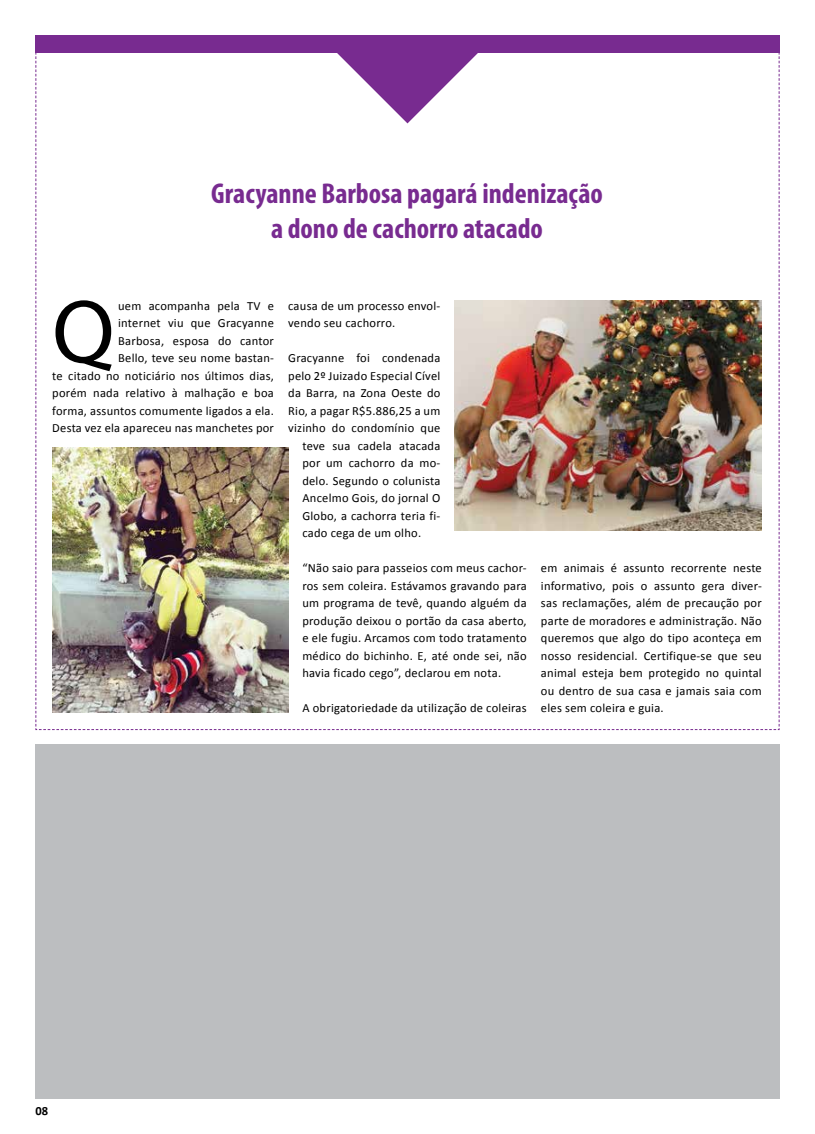
<style>
.page{position:relative;width:815px;height:1134px;background:#fff}
.page>*{position:absolute;margin:0;border:0;box-sizing:border-box;transform-origin:0 0}
.t1{font:90.38px "Myriad Pro";color:#000}
.t2{font:700 condensed 28.75px/34.5px "Myriad Pro";color:#782b90;text-align:center}
.t3{font:12.5px/17.5px "Calibri";letter-spacing:.02em;color:#000;text-align:justify}
.t4{font:700 12.5px "Calibri";color:#000}
</style>
<div class="page">
<div style="left:35px;top:744px;width:745px;height:354px;background:#bcbec0"></div>
<img style="left:35px;top:35px;width:745px;height:695px">
<h2 class="t2" style="left:211px;top:176px;width:393px">Gracyanne Barbosa pagará indenização a dono de cachorro atacado</h2>
<h1 class="t1" style="left:52px;top:276px;width:64px">Q</h1>
<p class="t3" style="left:52px;top:297px;width:223px;text-align:right">uem acompanha pela TV e<br>internet viu que Gracyanne<br>Barbosa, esposa do cantor<br>Bello, teve seu nome bastan-<br>te citado no noticiário nos últimos dias, porém nada relativo à malhação e boa forma, assuntos comumente ligados a ela.<br>Desta vez ela apareceu nas manchetes por</p>
<p class="t3" style="left:288px;top:297px;width:154px">causa de um processo envol&shy;vendo seu cachorro.</p>
<p class="t3" style="left:288px;top:349px;width:154px">Gracyanne foi condenada</p>
<p class="t3" style="left:288px;top:367px;width:154px">pelo 2º Juizado Especial Cível</p>
<p class="t3" style="left:288px;top:384px;width:154px">da Barra, na Zona Oeste do</p>
<p class="t3" style="left:288px;top:402px;width:154px">Rio, a pagar R$5.886,25 a um</p>
<p class="t3" style="left:288px;top:419px;width:154px">vizinho do condomínio que</p>
<p class="t3" style="left:302px;top:437px;width:140px">teve sua cadela atacada</p>
<p class="t3" style="left:302px;top:454px;width:140px">por um cachorro da mo-</p>
<p class="t3" style="left:302px;top:472px;width:140px">delo. Segundo o colunista</p>
<p class="t3" style="left:302px;top:489px;width:140px">Ancelmo Gois, do jornal O</p>
<p class="t3" style="left:302px;top:507px;width:140px">Globo, a cachorra teria fi-</p>
<p class="t3" style="left:302px;top:524px;width:120px">cado cega de um olho.</p>
<p class="t3" style="left:302px;top:559px;width:226px">“Não saio para passeios com meus cachor&shy;ros sem coleira. Estávamos gravando para um programa de tevê, quando alguém da produção deixou o portão da casa aberto, e ele fugiu. Arcamos com todo tratamento médico do bichinho. E, até onde sei, não havia ficado cego”, declarou em nota.</p>
<p class="t3" style="left:302px;top:699px;width:226px">A obrigatoriedade da utilização de coleiras</p>
<p class="t3" style="left:541px;top:559px;width:222px">em animais é assunto recorrente neste informativo, pois o assunto gera diver&shy;sas reclamações, além de precaução por parte de moradores e administração. Não queremos que algo do tipo aconteça em nosso residencial. Certifique-se que seu animal esteja bem protegido no quintal ou dentro de sua casa e jamais saia com eles sem coleira e guia.</p>
<p class="t4" style="left:35px;top:1103px;width:14px">08</p>
</div>
